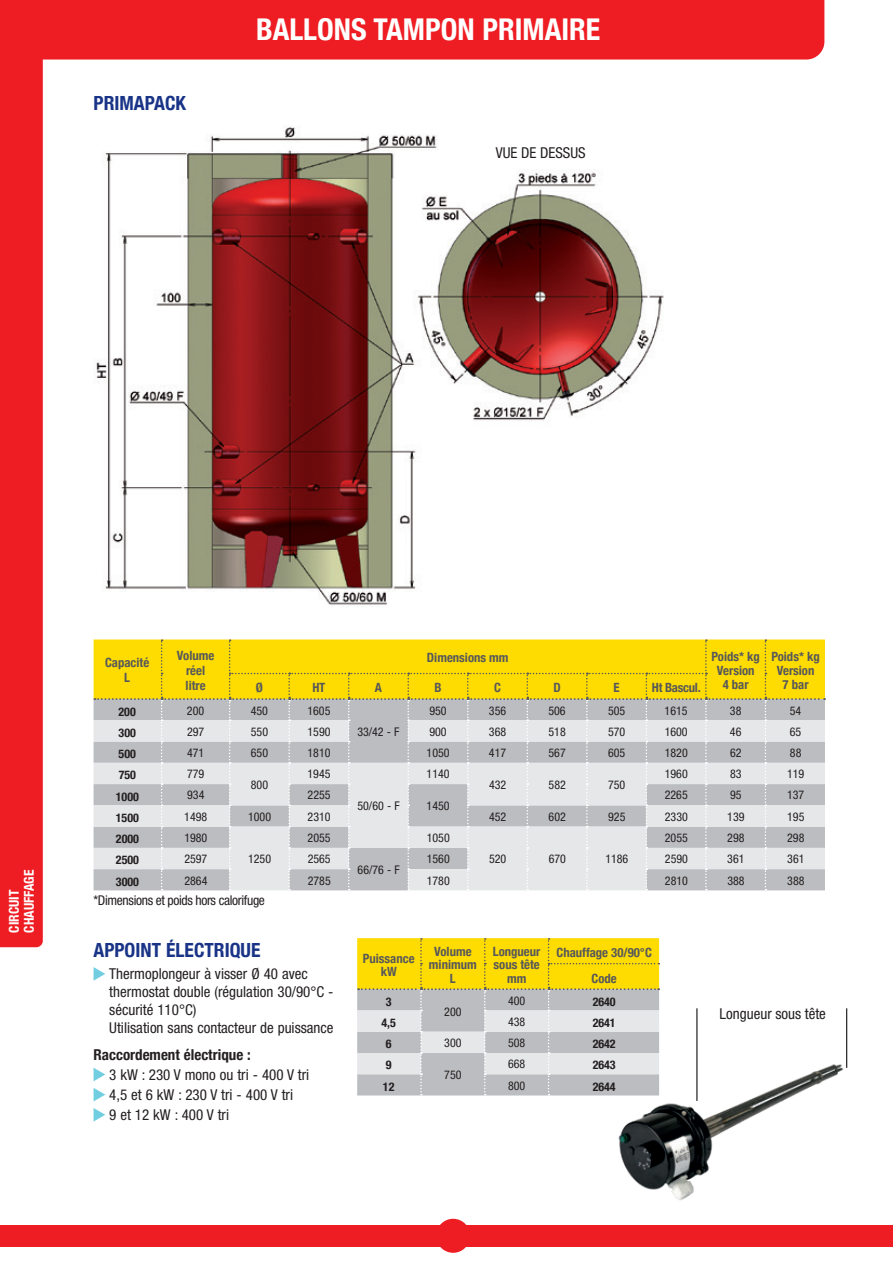
<style>
.page{position:relative;width:893px;height:1263px;background:#fff}
.page>*{position:absolute;margin:0;border:0;box-sizing:border-box;transform-origin:0 0}
.t1{font:700 condensed 30px "Helvetica Neue";color:#fff}
.t2{font:700 condensed 19.5px "Helvetica Neue";color:#193487}
.t3{font:condensed 15px/18px "Helvetica Neue";color:#231f20}
.t4{font:700 condensed 15px "Helvetica Neue";color:#231f20}
.t5{font:condensed 13.5px "Helvetica Neue";letter-spacing:-.025em;color:#231f20}
.t6{font:700 condensed 13.5px/15px "Helvetica Neue";color:#fff}
.t7{font:700 condensed 12.75px/13.5px "Helvetica Neue";color:#57585a;text-align:center}
.t8{font:700 condensed 12.75px "Helvetica Neue";letter-spacing:-.02em;color:#57585a}
.t9{font:condensed 12px "Helvetica Neue";color:#231f20}
.t10{font:700 condensed 12px "Helvetica Neue";color:#231f20}
</style>
<div class="page">
<div style="left:43px;top:0;width:781px;height:60px;background:#ee1d23"></div>
<div style="left:0;top:0;width:43px;height:947px;background:#ee1d23"></div>
<svg style="left:357px;top:938px;width:302px;height:157px"></svg>
<img style="left:96px;top:127px;width:568px;height:479px">
<svg style="left:94px;top:967px;width:11px;height:14px"></svg>
<svg style="left:94px;top:1068px;width:11px;height:13px"></svg>
<svg style="left:94px;top:1088px;width:11px;height:13px"></svg>
<svg style="left:94px;top:1108px;width:11px;height:13px"></svg>
<svg style="left:94px;top:639px;width:731px;height:251px"></svg>
<img style="left:612px;top:1059px;width:236px;height:141px">
<div style="left:471px;top:147px;width:140px;height:22px;background:#fff"></div>
<hr style="left:696px;top:1008px;width:1px;height:93px;background:#231f20">
<hr style="left:846px;top:1008px;width:1px;height:60px;background:#231f20">
<div style="left:0;top:1225px;width:893px;height:21px;background:#ee1d23"></div>
<div style="left:436px;top:1219px;width:34px;height:34px;background:#ee1d23;border-radius:50%"></div>
<h2 class="t2" style="left:94px;top:87px;width:94px">PRIMAPACK</h2>
<h1 class="t1" style="left:256px;top:5px;width:346px">BALLONS TAMPON PRIMAIRE</h1>
<p class="t3" style="left:496px;top:144px;width:91px">VUE DE DESSUS</p>
<p class="t6" style="left:5px;top:932px;width:64px;rotate:-90deg">CIRCUIT<br>CHAUFFAGE</p>
<p class="t7" style="left:105px;top:654px;width:46px;line-height:15px">Capacité<br>L</p>
<p class="t7" style="left:177px;top:647px;width:39px;line-height:15px">Volume réel litre</p>
<p class="t7" style="left:427px;top:650px;width:83px">Dimensions mm</p>
<p class="t7" style="left:711px;top:648px;width:50px;line-height:14.2px">Poids* kg<br>Version<br>4 bar</p>
<p class="t7" style="left:771px;top:648px;width:50px;line-height:14.2px">Poids* kg<br>Version</p>
<p class="t7" style="left:256px;top:680px;width:9px">Ø</p>
<p class="t7" style="left:312px;top:680px;width:14px">HT</p>
<p class="t7" style="left:375px;top:680px;width:9px">A</p>
<p class="t7" style="left:434px;top:680px;width:9px">B</p>
<p class="t7" style="left:494px;top:680px;width:8px">C</p>
<p class="t7" style="left:553px;top:680px;width:9px">D</p>
<p class="t7" style="left:614px;top:680px;width:8px">E</p>
<p class="t8" style="left:652px;top:677px;width:50px">Ht Bascul.</p>
<p class="t7" style="left:783px;top:677px;width:27px">7 bar</p>
<p class="t10" style="left:119px;top:702px;width:19px">200</p>
<p class="t9" style="left:187px;top:704px;width:19px">200</p>
<p class="t9" style="left:251px;top:704px;width:19px">450</p>
<p class="t9" style="left:307px;top:704px;width:25px">1605</p>
<p class="t9" style="left:429px;top:704px;width:19px">950</p>
<p class="t9" style="left:489px;top:704px;width:19px">356</p>
<p class="t9" style="left:548px;top:704px;width:19px">506</p>
<p class="t9" style="left:608px;top:704px;width:19px">505</p>
<p class="t9" style="left:665px;top:704px;width:25px">1615</p>
<p class="t9" style="left:730px;top:704px;width:13px">38</p>
<p class="t9" style="left:790px;top:704px;width:13px">54</p>
<p class="t10" style="left:119px;top:722px;width:19px">300</p>
<p class="t9" style="left:187px;top:724px;width:19px">297</p>
<p class="t9" style="left:251px;top:724px;width:19px">550</p>
<p class="t9" style="left:307px;top:724px;width:25px">1590</p>
<p class="t9" style="left:429px;top:724px;width:19px">900</p>
<p class="t9" style="left:489px;top:724px;width:19px">368</p>
<p class="t9" style="left:548px;top:724px;width:19px">518</p>
<p class="t9" style="left:608px;top:724px;width:19px">570</p>
<p class="t9" style="left:665px;top:724px;width:25px">1600</p>
<p class="t9" style="left:730px;top:724px;width:13px">46</p>
<p class="t9" style="left:790px;top:724px;width:13px">65</p>
<p class="t10" style="left:119px;top:744px;width:19px">500</p>
<p class="t9" style="left:187px;top:746px;width:19px">471</p>
<p class="t9" style="left:251px;top:746px;width:19px">650</p>
<p class="t9" style="left:307px;top:746px;width:25px">1810</p>
<p class="t9" style="left:427px;top:746px;width:25px">1050</p>
<p class="t9" style="left:489px;top:746px;width:19px">417</p>
<p class="t9" style="left:548px;top:746px;width:19px">567</p>
<p class="t9" style="left:608px;top:746px;width:19px">605</p>
<p class="t9" style="left:665px;top:746px;width:25px">1820</p>
<p class="t9" style="left:730px;top:746px;width:13px">62</p>
<p class="t9" style="left:790px;top:746px;width:13px">88</p>
<p class="t10" style="left:119px;top:765px;width:19px">750</p>
<p class="t9" style="left:187px;top:767px;width:19px">779</p>
<p class="t9" style="left:251px;top:778px;width:19px">800</p>
<p class="t9" style="left:357px;top:725px;width:44px">33/42 - F</p>
<p class="t9" style="left:308px;top:767px;width:25px">1945</p>
<p class="t9" style="left:427px;top:767px;width:25px">1140</p>
<p class="t9" style="left:665px;top:767px;width:25px">1960</p>
<p class="t9" style="left:730px;top:767px;width:13px">83</p>
<p class="t9" style="left:787px;top:767px;width:19px">119</p>
<p class="t9" style="left:489px;top:778px;width:19px">432</p>
<p class="t9" style="left:549px;top:778px;width:19px">582</p>
<p class="t9" style="left:608px;top:778px;width:19px">750</p>
<p class="t10" style="left:116px;top:786px;width:25px">1000</p>
<p class="t9" style="left:187px;top:788px;width:19px">934</p>
<p class="t9" style="left:308px;top:788px;width:25px">2255</p>
<p class="t9" style="left:665px;top:788px;width:25px">2265</p>
<p class="t9" style="left:730px;top:788px;width:13px">95</p>
<p class="t9" style="left:787px;top:788px;width:19px">137</p>
<p class="t9" style="left:357px;top:799px;width:44px">50/60 - F</p>
<p class="t9" style="left:427px;top:799px;width:25px">1450</p>
<p class="t10" style="left:116px;top:807px;width:25px">1500</p>
<p class="t9" style="left:184px;top:809px;width:25px">1498</p>
<p class="t9" style="left:248px;top:809px;width:25px">1000</p>
<p class="t9" style="left:308px;top:809px;width:25px">2310</p>
<p class="t9" style="left:489px;top:809px;width:19px">452</p>
<p class="t9" style="left:549px;top:809px;width:19px">602</p>
<p class="t9" style="left:608px;top:809px;width:19px">925</p>
<p class="t9" style="left:665px;top:809px;width:25px">2330</p>
<p class="t9" style="left:727px;top:809px;width:19px">139</p>
<p class="t9" style="left:787px;top:809px;width:19px">195</p>
<p class="t10" style="left:116px;top:829px;width:25px">2000</p>
<p class="t9" style="left:184px;top:831px;width:25px">1980</p>
<p class="t9" style="left:248px;top:852px;width:25px">1250</p>
<p class="t9" style="left:308px;top:831px;width:25px">2055</p>
<p class="t9" style="left:427px;top:831px;width:25px">1050</p>
<p class="t9" style="left:665px;top:831px;width:25px">2055</p>
<p class="t9" style="left:727px;top:831px;width:19px">298</p>
<p class="t9" style="left:787px;top:831px;width:19px">298</p>
<p class="t10" style="left:116px;top:850px;width:25px">2500</p>
<p class="t9" style="left:184px;top:852px;width:25px">2597</p>
<p class="t9" style="left:308px;top:852px;width:25px">2565</p>
<p class="t9" style="left:427px;top:852px;width:25px">1560</p>
<p class="t9" style="left:665px;top:852px;width:25px">2590</p>
<p class="t9" style="left:727px;top:852px;width:19px">361</p>
<p class="t9" style="left:787px;top:852px;width:19px">361</p>
<p class="t9" style="left:489px;top:852px;width:19px">520</p>
<p class="t9" style="left:549px;top:852px;width:19px">670</p>
<p class="t9" style="left:605px;top:852px;width:25px">1186</p>
<p class="t9" style="left:358px;top:863px;width:44px">66/76 - F</p>
<p class="t10" style="left:116px;top:871px;width:25px">3000</p>
<p class="t9" style="left:184px;top:873px;width:25px">2864</p>
<p class="t9" style="left:308px;top:873px;width:25px">2785</p>
<p class="t9" style="left:427px;top:873px;width:25px">1780</p>
<p class="t9" style="left:665px;top:873px;width:25px">2810</p>
<p class="t9" style="left:727px;top:873px;width:19px">388</p>
<p class="t9" style="left:787px;top:873px;width:19px">388</p>
<p class="t5" style="left:94px;top:893px;width:173px">*Dimensions et poids hors calorifuge</p>
<h2 class="t2" style="left:94px;top:934px;width:168px">APPOINT ÉLECTRIQUE</h2>
<p class="t3" style="left:109px;top:965px;width:226px">Thermoplongeur à visser Ø 40 avec thermostat double (régulation 30/90°C - sécurité 110°C)<br>Utilisation sans contacteur de puissance</p>
<p class="t4" style="left:94px;top:1042px;width:159px">Raccordement électrique :</p>
<p class="t3" style="left:109px;top:1064px;width:201px;line-height:20.1px">3 kW : 230 V mono ou tri - 400 V tri<br>4,5 et 6 kW : 230 V tri - 400 V tri<br>9 et 12 kW : 400 V tri</p>
<p class="t7" style="left:363px;top:950px;width:53px">Puissance kW</p>
<p class="t7" style="left:429px;top:944px;width:49px">Volume minimum<br>L</p>
<p class="t7" style="left:493px;top:944px;width:49px">Longueur sous tête mm</p>
<p class="t7" style="left:556px;top:938px;width:97px;line-height:25.8px">Chauffage 30/90°C<br>Code</p>
<p class="t10" style="left:386px;top:992px;width:7px">3</p>
<p class="t9" style="left:444px;top:1004px;width:19px">200</p>
<p class="t9" style="left:508px;top:994px;width:19px">400</p>
<p class="t10" style="left:593px;top:992px;width:25px">2640</p>
<p class="t10" style="left:381px;top:1012px;width:16px">4,5</p>
<p class="t9" style="left:508px;top:1014px;width:19px">438</p>
<p class="t10" style="left:593px;top:1012px;width:25px">2641</p>
<p class="t10" style="left:386px;top:1034px;width:7px">6</p>
<p class="t9" style="left:444px;top:1036px;width:19px">300</p>
<p class="t9" style="left:508px;top:1036px;width:19px">508</p>
<p class="t10" style="left:593px;top:1034px;width:25px">2642</p>
<p class="t10" style="left:386px;top:1055px;width:7px">9</p>
<p class="t9" style="left:444px;top:1068px;width:19px">750</p>
<p class="t9" style="left:508px;top:1057px;width:19px">668</p>
<p class="t10" style="left:593px;top:1055px;width:25px">2643</p>
<p class="t10" style="left:383px;top:1076px;width:13px">12</p>
<p class="t9" style="left:508px;top:1078px;width:19px">800</p>
<p class="t10" style="left:593px;top:1076px;width:25px">2644</p>
<p class="t3" style="left:720px;top:1005px;width:108px">Longueur sous tête</p>
</div>
